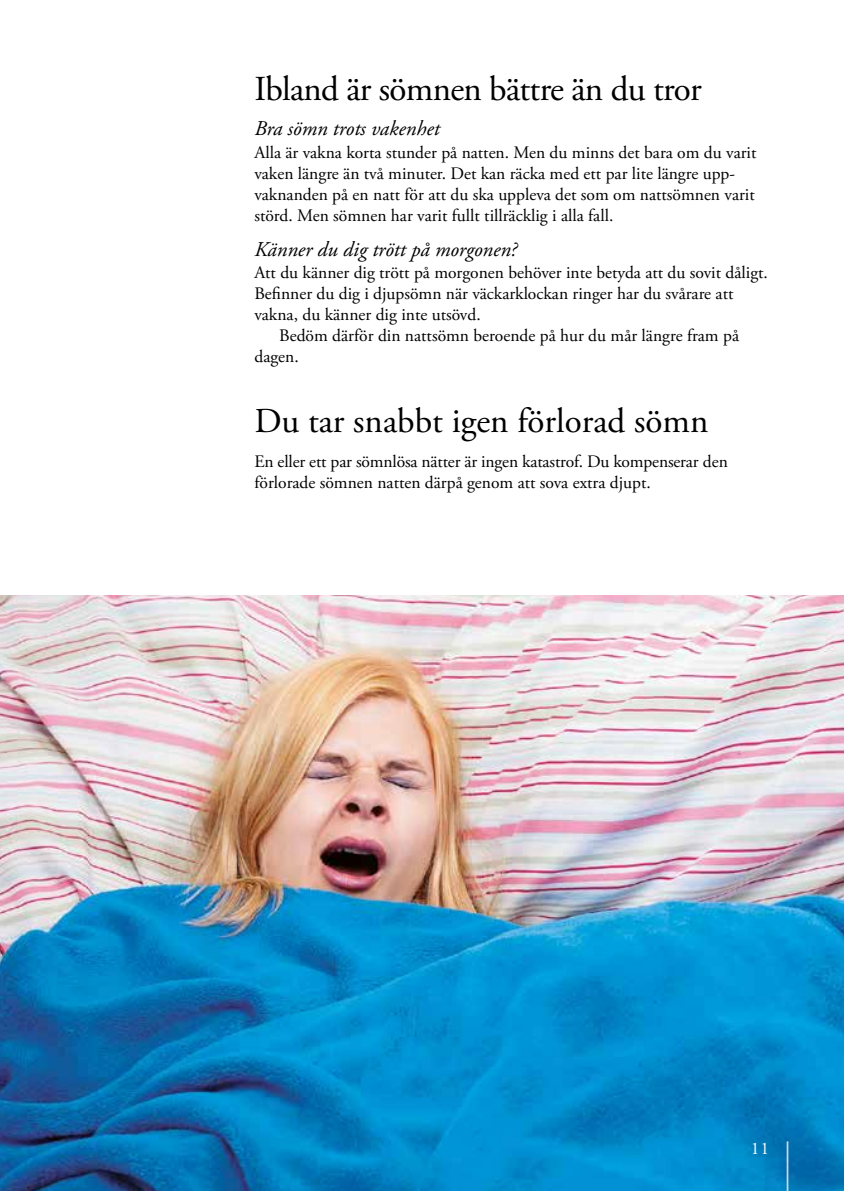
<style>
.page{position:relative;width:844px;height:1191px;background:#fff}
.page>*{position:absolute;margin:0;border:0;box-sizing:border-box;transform-origin:0 0}
.t1{font:35px "Adobe Garamond Pro";letter-spacing:-.02em;color:#000}
.t2{font:35px "Adobe Garamond Pro";color:#000}
.t3{font:italic 21px "Adobe Garamond Pro";color:#000}
.t4{font:17.5px/21px "Adobe Garamond Pro";color:#000}
.t5{font:17.5px "Adobe Garamond Pro";color:#fff}
</style>
<div class="page">
<img style="left:0;top:595px;width:843px;height:596px">
<hr style="left:786px;top:1141px;width:2px;height:50px;background:#cdd5e4">
<p class="t1" style="left:254px;top:68px;width:449px">Ibland är sömnen bättre än du tror</p>
<p class="t3" style="left:254px;top:116px;width:187px">Bra sömn trots vakenhet</p>
<p class="t4" style="left:254px;top:142px;width:503px">Alla är vakna korta stunder på natten. Men du minns det bara om du varit vaken längre än två minuter. Det kan räcka med ett par lite längre upp&shy;vaknanden på en natt för att du ska uppleva det som om nattsömnen varit störd. Men sömnen har varit fullt tillräcklig i alla fall.</p>
<p class="t3" style="left:254px;top:236px;width:264px">Känner du dig trött på morgonen?</p>
<p class="t4" style="left:254px;top:263px;width:515px">Att du känner dig trött på morgonen behöver inte betyda att du sovit dåligt.<br>Befnner du dig i djupsömn när väckarklockan ringer har du svårare att vakna, du känner dig inte utsövd.</p>
<p class="t4" style="left:254px;top:326px;width:486px;text-indent:25px">Bedöm därför din nattsömn beroende på hur du mår längre fram på dagen.</p>
<p class="t2" style="left:254px;top:400px;width:455px">Du tar snabbt igen förlorad sömn</p>
<p class="t4" style="left:254px;top:452px;width:475px">En eller ett par sömnlösa nätter är ingen katastrof. Du kompenserar den förlorade sömnen natten därpå genom att sova extra djupt.</p>
<p class="t5" style="left:750px;top:1138px;width:20px">11</p>
</div>
